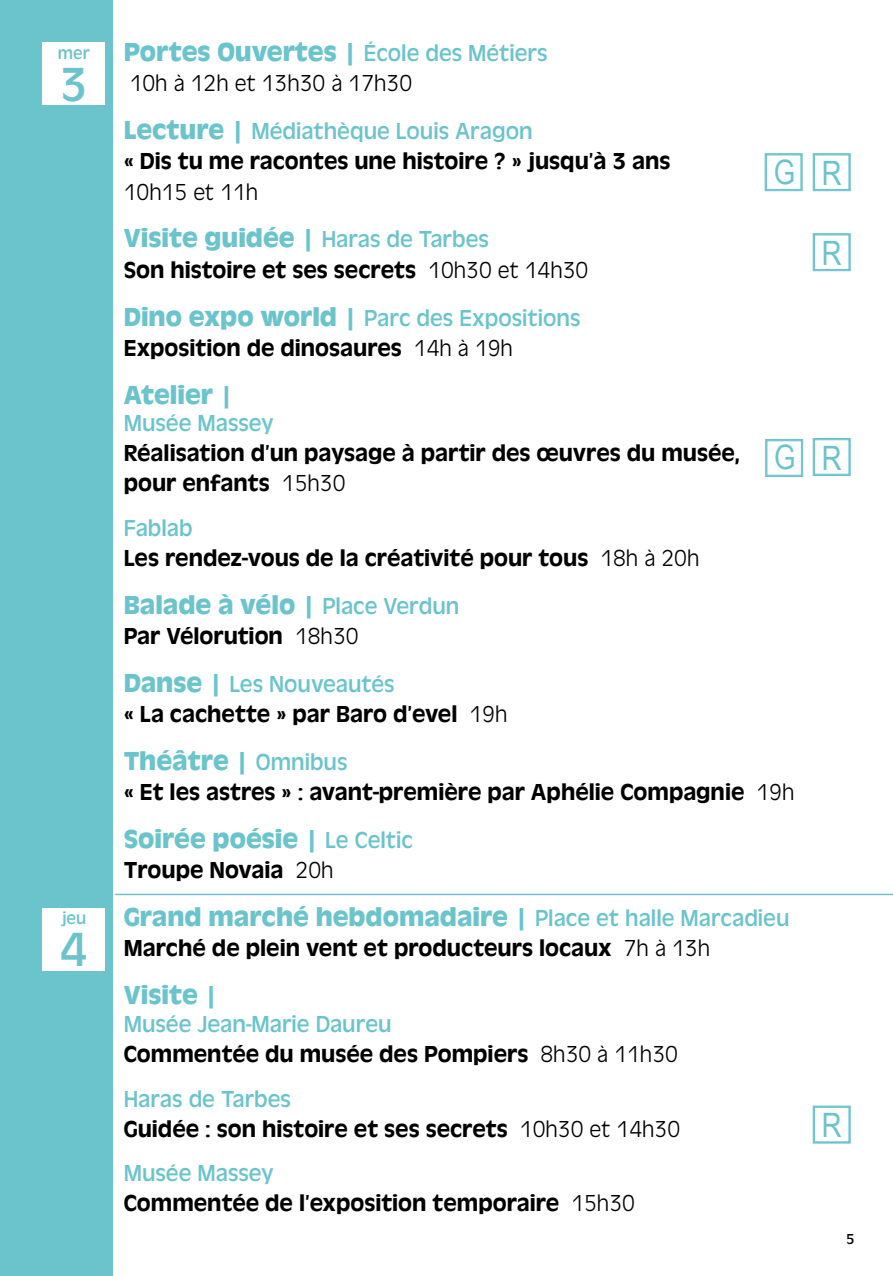
<style>
.page{position:relative;width:893px;height:1276px;background:#fff}
.page>*{position:absolute;margin:0;border:0;box-sizing:border-box;transform-origin:0 0}
.t1{font:49.8px "Antique Oli";color:#6bc4cb}
.t2{font:33.6px "Arial Narrow";color:#6bc4cb}
.t3{font:700 27px "Antique Oli";color:#6bc4cb}
.t4{font:500 24px/30px "Antique Oli";color:#000}
.t5{font:24px/48px "Antique Oli";color:#6bc4cb}
.t6{font:300 24px "Antique Oli";color:#000}
.t7{font:18px "Antique Oli";color:#6bc4cb}
.t8{font:15px "Antique Oli";color:#000}
.s1{font-weight:400;font-size:24px}
.s2{font-weight:300;color:#000}
.s3{font-weight:700;font-size:27px}
.s4{font-weight:300}
.s5{font-weight:700;font-size:27px;color:#6bc4cb}
.s6{font-weight:400;color:#6bc4cb}
</style>
<div class="page">
<div style="left:0;top:0;width:113px;height:1276px;background:#6bc4cb"></div>
<hr style="left:115px;top:893px;width:778px;height:2px;background:#6bc4cb">
<div style="left:43px;top:43px;width:62px;height:62px;background:#fff"></div>
<svg style="left:765px;top:153px;width:38px;height:38px"></svg>
<div style="left:766px;top:154px;width:36px;height:36px;border:1px solid #6bc4cb"></div>
<div style="left:766px;top:155px;width:35px;height:35px;border:1px solid #6bc4cb"></div>
<svg style="left:813px;top:153px;width:38px;height:38px"></svg>
<div style="left:814px;top:154px;width:36px;height:36px;border:1px solid #6bc4cb"></div>
<div style="left:814px;top:155px;width:35px;height:35px;border:1px solid #6bc4cb"></div>
<svg style="left:813px;top:233px;width:38px;height:38px"></svg>
<div style="left:814px;top:234px;width:36px;height:36px;border:1px solid #6bc4cb"></div>
<div style="left:814px;top:235px;width:35px;height:35px;border:1px solid #6bc4cb"></div>
<svg style="left:813px;top:438px;width:38px;height:38px"></svg>
<div style="left:814px;top:439px;width:36px;height:36px;border:1px solid #6bc4cb"></div>
<div style="left:814px;top:439px;width:35px;height:35px;border:1px solid #6bc4cb"></div>
<svg style="left:765px;top:439px;width:38px;height:38px"></svg>
<div style="left:766px;top:440px;width:36px;height:36px;border:1px solid #6bc4cb"></div>
<div style="left:767px;top:440px;width:35px;height:35px;border:1px solid #6bc4cb"></div>
<div style="left:43px;top:907px;width:62px;height:63px;background:#fff"></div>
<svg style="left:813px;top:1105px;width:38px;height:38px"></svg>
<div style="left:814px;top:1106px;width:36px;height:36px;border:1px solid #6bc4cb"></div>
<div style="left:814px;top:1107px;width:35px;height:35px;border:1px solid #6bc4cb"></div>
<p class="t7" style="left:58px;top:43px;width:34px">mer</p>
<h1 class="t1" style="left:60px;top:57px;width:29px">3</h1>
<p class="t7" style="left:61px;top:908px;width:26px">jeu</p>
<h1 class="t1" style="left:60px;top:922px;width:29px">4</h1>
<p class="t3" style="left:124px;top:37px;width:426px">Portes Ouvertes | <span class="s1">École des Métiers</span></p>
<p class="t5" style="left:124px;top:60px;width:410px"><span class="s2">10h à 12h et 13h30 à 17h30<br></span><span class="s3">Lecture |</span> Médiathèque Louis Aragon</p>
<p class="t4" style="left:124px;top:147px;width:548px">« Dis tu me racontes une histoire ? » jusqu’à 3 ans</p>
<p class="t6" style="left:124px;top:179px;width:136px">10h15 et 11h</p>
<p class="t3" style="left:124px;top:223px;width:367px">Visite guidée | <span class="s1">Haras de Tarbes</span></p>
<p class="t4" style="left:124px;top:246px;width:466px;line-height:48px">Son histoire et ses secrets <span class="s4">10h30 et 14h30<br></span><span class="s5">Dino expo world |</span> <span class="s6">Parc des Expositions</span></p>
<p class="t4" style="left:124px;top:333px;width:391px">Exposition de dinosaures <span class="s4">14h à 19h</span></p>
<p class="t3" style="left:124px;top:379px;width:111px">Atelier |</p>
<p class="t5" style="left:124px;top:399px;width:151px">Musée Massey</p>
<p class="t4" style="left:124px;top:438px;width:618px">Réalisation d’un paysage à partir des œuvres du musée, pour enfants <span class="s4">15h30</span></p>
<p class="t4" style="left:124px;top:513px;width:577px"><span class="s6">Fablab<br></span>Les rendez-vous de la créativité pour tous <span class="s4">18h à 20h</span></p>
<p class="t3" style="left:124px;top:590px;width:337px">Balade à vélo | <span class="s1">Place Verdun</span></p>
<p class="t4" style="left:124px;top:612px;width:273px;line-height:48px">Par Vélorution <span class="s4">18h30<br></span><span class="s5">Danse |</span> <span class="s6">Les Nouveautés</span></p>
<p class="t4" style="left:124px;top:699px;width:385px">« La cachette » par Baro d’evel <span class="s4">19h</span></p>
<p class="t3" style="left:124px;top:746px;width:225px">Théâtre | <span class="s1">Omnibus</span></p>
<p class="t4" style="left:124px;top:777px;width:672px">« Et les astres » : avant-première par Aphélie Compagnie <span class="s4">19h</span></p>
<p class="t3" style="left:124px;top:824px;width:291px">Soirée poésie | <span class="s1">Le Celtic</span></p>
<p class="t4" style="left:124px;top:855px;width:211px">Troupe Novaia <span class="s4">20h</span></p>
<p class="t3" style="left:124px;top:902px;width:667px">Grand marché hebdomadaire | <span class="s1">Place et halle Marcadieu</span></p>
<p class="t4" style="left:124px;top:933px;width:588px">Marché de plein vent et producteurs locaux <span class="s4">7h à 13h</span></p>
<p class="t3" style="left:124px;top:980px;width:96px">Visite |</p>
<p class="t4" style="left:124px;top:1009px;width:556px"><span class="s6">Musée Jean-Marie Daureu<br></span>Commentée du musée des Pompiers <span class="s4">8h30 à 11h30</span></p>
<p class="t4" style="left:124px;top:1083px;width:558px"><span class="s6">Haras de Tarbes<br></span>Guidée : son histoire et ses secrets <span class="s4">10h30 et 14h30</span></p>
<p class="t4" style="left:124px;top:1158px;width:513px"><span class="s6">Musée Massey<br></span>Commentée de l’exposition temporaire <span class="s4">15h30</span></p>
<h2 class="t2" style="left:774px;top:148px;width:69px">G R</h2>
<h2 class="t2" style="left:822px;top:228px;width:21px">R</h2>
<h2 class="t2" style="left:774px;top:433px;width:69px">G R</h2>
<h2 class="t2" style="left:822px;top:1100px;width:21px">R</h2>
<p class="t8" style="left:846px;top:1230px;width:10px">5</p>
</div>
